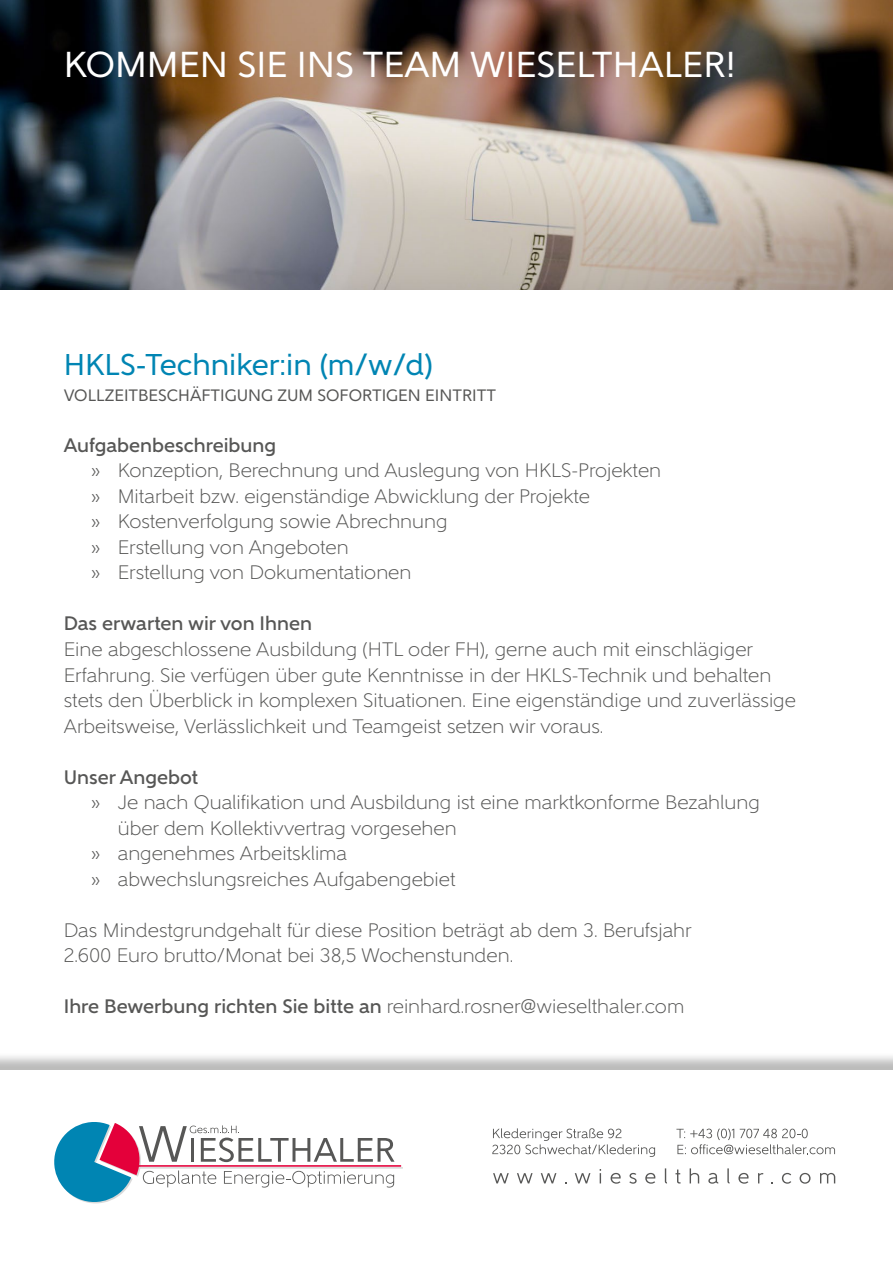
<style>
.page{position:relative;width:893px;height:1263px;background:#fff}
.page>*{position:absolute;margin:0;border:0;box-sizing:border-box;transform-origin:0 0}
.t1{font:36px "Gentleman 600";color:#fff}
.t2{font:30px "Gentleman 600";color:#0085b3}
.t3{font:300 19.5px/25.5px "Gentleman 400";color:#575756}
.t4{font:500 19.5px "Gentleman 700";color:#575756}
.t5{font:16.5px "Gentleman 600";color:#575756}
.s1{font-family:"Gentleman 700";font-weight:500}
</style>
<div class="page">
<img style="left:0;top:0;width:893px;height:290px">
<div style="left:0;top:1052px;width:893px;height:209px;background:#1d1d1b;opacity:.3"></div>
<div style="left:0;top:1070px;width:893px;height:193px;background:#fff"></div>
<hr style="left:135px;top:1167px;width:268px;height:2px;background:#dadada">
<svg style="left:54px;top:1122px;width:340px;height:81px"></svg>
<hr style="left:133px;top:1165px;width:268px;height:2px;background:#e4003a">
<svg style="left:676px;top:1128px;width:159px;height:26px"></svg>
<svg style="left:493px;top:1173px;width:16px;height:10px"></svg>
<svg style="left:517px;top:1173px;width:16px;height:10px"></svg>
<svg style="left:541px;top:1173px;width:15px;height:10px"></svg>
<svg style="left:575px;top:1173px;width:15px;height:10px"></svg>
<svg style="left:600px;top:1169px;width:1px;height:14px"></svg>
<svg style="left:611px;top:1173px;width:10px;height:11px"></svg>
<svg style="left:629px;top:1173px;width:8px;height:11px"></svg>
<svg style="left:645px;top:1173px;width:10px;height:11px"></svg>
<svg style="left:665px;top:1168px;width:2px;height:15px"></svg>
<svg style="left:675px;top:1169px;width:6px;height:14px"></svg>
<svg style="left:690px;top:1168px;width:9px;height:15px"></svg>
<svg style="left:708px;top:1173px;width:10px;height:11px"></svg>
<svg style="left:727px;top:1168px;width:3px;height:15px"></svg>
<svg style="left:738px;top:1173px;width:10px;height:11px"></svg>
<svg style="left:758px;top:1173px;width:5px;height:10px"></svg>
<svg style="left:782px;top:1173px;width:9px;height:11px"></svg>
<svg style="left:800px;top:1173px;width:10px;height:11px"></svg>
<svg style="left:820px;top:1173px;width:15px;height:10px"></svg>
<svg style="left:492px;top:1128px;width:163px;height:29px"></svg>
<p class="t1" style="left:64px;top:43px;width:674px">KOMMEN SIE INS TEAM WIESELTHALER!</p>
<p class="t2" style="left:64px;top:347px;width:371px">HKLS-Techniker:in (m/w/d)</p>
<p class="t5" style="left:64px;top:385px;width:434px">VOLLZEITBESCHÄFTIGUNG ZUM SOFORTIGEN EINTRITT</p>
<p class="t4" style="left:64px;top:433px;width:214px">Aufgabenbeschreibung</p>
<p class="t3" style="left:91px;top:458px;width:572px">» Konzeption, Berechnung und Auslegung von HKLS-Projekten</p>
<p class="t3" style="left:91px;top:483px;width:501px">» Mitarbeit bzw. eigenständige Abwicklung der Projekte</p>
<p class="t3" style="left:91px;top:509px;width:358px">» Kostenverfolgung sowie Abrechnung</p>
<p class="t3" style="left:91px;top:534px;width:259px">» Erstellung von Angeboten</p>
<p class="t3" style="left:91px;top:560px;width:322px">» Erstellung von Dokumentationen</p>
<p class="t4" style="left:64px;top:612px;width:250px">Das erwarten wir von Ihnen</p>
<p class="t3" style="left:64px;top:636px;width:734px">Eine abgeschlossene Ausbildung (HTL oder FH), gerne auch mit einschlägiger Erfahrung. Sie verfügen über gute Kenntnisse in der HKLS-Technik und behalten stets den Überblick in komplexen Situationen. Eine eigenständige und zuverlässige Arbeitsweise, Verlässlichkeit und Teamgeist setzen wir voraus.</p>
<p class="t4" style="left:64px;top:765px;width:136px">Unser Angebot</p>
<p class="t3" style="left:118px;top:789px;width:643px;text-indent:-27px">» Je nach Qualifikation und Ausbildung ist eine marktkonforme Bezahlung über dem Kollektivvertrag vorgesehen</p>
<p class="t3" style="left:91px;top:840px;width:258px">» angenehmes Arbeitsklima</p>
<p class="t3" style="left:91px;top:866px;width:366px">» abwechslungsreiches Aufgabengebiet</p>
<p class="t3" style="left:64px;top:917px;width:629px">Das Mindestgrundgehalt für diese Position beträgt ab dem 3. Berufsjahr</p>
<p class="t3" style="left:64px;top:942px;width:451px">2.600 Euro brutto/Monat bei 38,5 Wochenstunden.</p>
<p class="t3" style="left:64px;top:993px;width:622px"><span class="s1">Ihre Bewerbung richten Sie bitte an</span> reinhard.rosner@wieselthaler.com</p>
</div>
